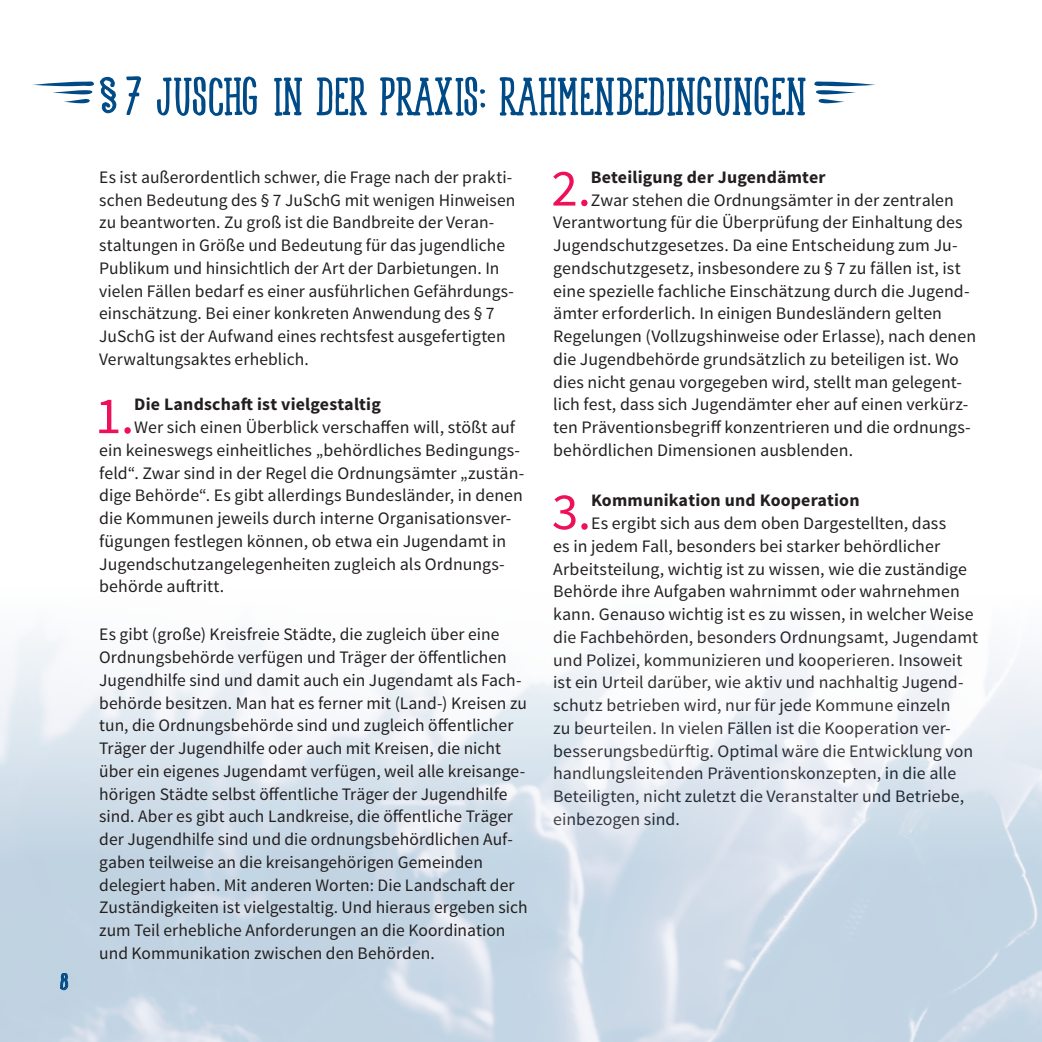
<style>
.page{position:relative;width:1042px;height:1042px;background:#fff}
.page>*{position:absolute;margin:0;border:0;box-sizing:border-box;transform-origin:0 0}
.Headline{font:700 59.5px "Spirited Serif";letter-spacing:.01em;color:#004b87}
.Zwischenüberschrift{font:52.15px "Source Sans Pro";color:#ee1059}
.Zwischenüberschrift-2{font:700 23.62px "Spirited Serif";color:#004b87;scale:1.33 1}
.Zwischenüberschrift-3{font:17.5px "Source Sans Pro";color:#231f20}
.Fließtext{font:17.5px/22.8px "Source Sans Pro";color:#231f20}
.Zwischenüberschrift-4{font:700 17.5px "Source Sans Pro";letter-spacing:.01em;color:#231f20}
.s1{font-family:"Coffee Sans";font-weight:400}
</style>
<div class="page">
<img style="left:0;top:76px;width:1042px;height:966px">
<svg style="left:33px;top:82px;width:61px;height:21px"></svg>
<p class="Zwischenüberschrift-2" style="left:61px;top:971px;width:7px">8</p>
<p class="Headline" style="left:100px;top:69px;width:782px"><span class="s1">§</span> 7 JUSCHG IN DER PRAXIS: RAHMENBEDINGUNGEN ●</p>
<p class="Fließtext" style="left:99px;top:166px;width:418px">Es ist außerordentlich schwer, die Frage nach der prakti&shy;schen Bedeutung des § 7 JuSchG mit wenigen Hinweisen zu beantworten. Zu groß ist die Bandbreite der Veran&shy;staltungen in Größe und Bedeutung für das jugendliche Publikum und hinsichtlich der Art der Darbietungen. In vielen Fällen bedarf es einer ausführlichen Gefährdungs&shy;einschätzung. Bei einer konkreten Anwendung des § 7<br>JuSchG ist der Aufwand eines rechtsfest ausgefertigten Verwaltungsaktes erheblich.</p>
<p class="Zwischenüberschrift" style="left:95px;top:383px;width:41px">1.</p>
<p class="Zwischenüberschrift-4" style="left:134px;top:393px;width:248px">Die Landschaft ist vielgestaltig</p>
<p class="Zwischenüberschrift-3" style="left:134px;top:416px;width:382px">Wer sich einen Überblick verschaffen will, stößt auf</p>
<p class="Zwischenüberschrift-3" style="left:99px;top:439px;width:422px">ein keineswegs einheitliches „behördliches Bedingungs-</p>
<p class="Zwischenüberschrift-3" style="left:99px;top:462px;width:427px">feld“. Zwar sind in der Regel die Ordnungsämter „zustän-</p>
<p class="Zwischenüberschrift-3" style="left:99px;top:485px;width:425px">dige Behörde“. Es gibt allerdings Bundesländer, in denen</p>
<p class="Zwischenüberschrift-3" style="left:99px;top:507px;width:414px">die Kommunen jeweils durch interne Organisationsver-</p>
<p class="Zwischenüberschrift-3" style="left:99px;top:530px;width:408px">fügungen festlegen können, ob etwa ein Jugendamt in</p>
<p class="Zwischenüberschrift-3" style="left:99px;top:553px;width:407px">Jugendschutzangelegenheiten zugleich als Ordnungs-</p>
<p class="Zwischenüberschrift-3" style="left:99px;top:576px;width:127px">behörde auftritt.</p>
<p class="Fließtext" style="left:99px;top:623px;width:430px">Es gibt (große) Kreisfreie Städte, die zugleich über eine Ordnungsbehörde verfügen und Träger der öffentlichen Jugendhilfe sind und damit auch ein Jugendamt als Fach&shy;behörde besitzen. Man hat es ferner mit (Land-) Kreisen zu tun, die Ordnungsbehörde sind und zugleich öffentlicher Träger der Jugendhilfe oder auch mit Kreisen, die nicht über ein eigenes Jugendamt verfügen, weil alle kreisange&shy;hörigen Städte selbst öffentliche Träger der Jugendhilfe sind. Aber es gibt auch Landkreise, die öffentliche Träger der Jugendhilfe sind und die ordnungsbehördlichen Auf&shy;gaben teilweise an die kreisangehörigen Gemeinden delegiert haben. Mit anderen Worten: Die Landschaft der Zuständigkeiten ist vielgestaltig. Und hieraus ergeben sich zum Teil erhebliche Anforderungen an die Koordination und Kommunikation zwischen den Behörden.</p>
<p class="Zwischenüberschrift" style="left:551px;top:156px;width:41px">2.</p>
<p class="Zwischenüberschrift-4" style="left:591px;top:166px;width:236px">Beteiligung der Jugendämter</p>
<p class="Zwischenüberschrift-3" style="left:591px;top:189px;width:364px">Zwar stehen die Ordnungsämter in der zentralen</p>
<p class="Zwischenüberschrift-3" style="left:553px;top:212px;width:411px">Verantwortung für die Überprüfung der Einhaltung des</p>
<p class="Zwischenüberschrift-3" style="left:553px;top:234px;width:406px">Jugendschutzgesetzes. Da eine Entscheidung zum Ju-</p>
<p class="Zwischenüberschrift-3" style="left:553px;top:257px;width:409px">gendschutzgesetz, insbesondere zu § 7 zu fällen ist, ist</p>
<p class="Zwischenüberschrift-3" style="left:553px;top:280px;width:418px">eine spezielle fachliche Einschätzung durch die Jugend-</p>
<p class="Zwischenüberschrift-3" style="left:553px;top:303px;width:390px">ämter erforderlich. In einigen Bundesländern gelten</p>
<p class="Zwischenüberschrift-3" style="left:553px;top:325px;width:424px">Regelungen (Vollzugshinweise oder Erlasse), nach denen</p>
<p class="Zwischenüberschrift-3" style="left:553px;top:348px;width:407px">die Jugendbehörde grundsätzlich zu beteiligen ist. Wo</p>
<p class="Zwischenüberschrift-3" style="left:553px;top:371px;width:410px">dies nicht genau vorgegeben wird, stellt man gelegent-</p>
<p class="Zwischenüberschrift-3" style="left:553px;top:394px;width:416px">lich fest, dass sich Jugendämter eher auf einen verkürz-</p>
<p class="Zwischenüberschrift-3" style="left:553px;top:416px;width:419px">ten Präventionsbegriff konzentrieren und die ordnungs-</p>
<p class="Zwischenüberschrift-3" style="left:553px;top:439px;width:301px">behördlichen Dimensionen ausblenden.</p>
<p class="Zwischenüberschrift" style="left:552px;top:479px;width:41px">3.</p>
<p class="Zwischenüberschrift-4" style="left:591px;top:489px;width:270px">Kommunikation und Kooperation</p>
<p class="Zwischenüberschrift-3" style="left:591px;top:512px;width:357px">Es ergibt sich aus dem oben Dargestellten, dass</p>
<p class="Zwischenüberschrift-3" style="left:553px;top:535px;width:388px">es in jedem Fall, besonders bei starker behördlicher</p>
<p class="Zwischenüberschrift-3" style="left:553px;top:558px;width:415px">Arbeitsteilung, wichtig ist zu wissen, wie die zuständige</p>
<p class="Zwischenüberschrift-3" style="left:553px;top:581px;width:408px">Behörde ihre Aufgaben wahrnimmt oder wahrnehmen</p>
<p class="Zwischenüberschrift-3" style="left:553px;top:603px;width:422px">kann. Genauso wichtig ist es zu wissen, in welcher Weise</p>
<p class="Zwischenüberschrift-3" style="left:553px;top:626px;width:426px">die Fachbehörden, besonders Ordnungsamt, Jugendamt</p>
<p class="Zwischenüberschrift-3" style="left:553px;top:649px;width:411px">und Polizei, kommunizieren und kooperieren. Insoweit</p>
<p class="Zwischenüberschrift-3" style="left:553px;top:672px;width:412px">ist ein Urteil darüber, wie aktiv und nachhaltig Jugend-</p>
<p class="Zwischenüberschrift-3" style="left:553px;top:694px;width:399px">schutz betrieben wird, nur für jede Kommune einzeln</p>
<p class="Zwischenüberschrift-3" style="left:553px;top:717px;width:399px">zu beurteilen. In vielen Fällen ist die Kooperation ver-</p>
<p class="Zwischenüberschrift-3" style="left:553px;top:740px;width:421px">besserungsbedürftig. Optimal wäre die Entwicklung von</p>
<p class="Zwischenüberschrift-3" style="left:553px;top:763px;width:404px">handlungsleitenden Präventionskonzepten, in die alle</p>
<p class="Zwischenüberschrift-3" style="left:553px;top:785px;width:412px">Beteiligten, nicht zuletzt die Veranstalter und Betriebe,</p>
<p class="Zwischenüberschrift-3" style="left:553px;top:808px;width:128px">einbezogen sind.</p>
</div>
